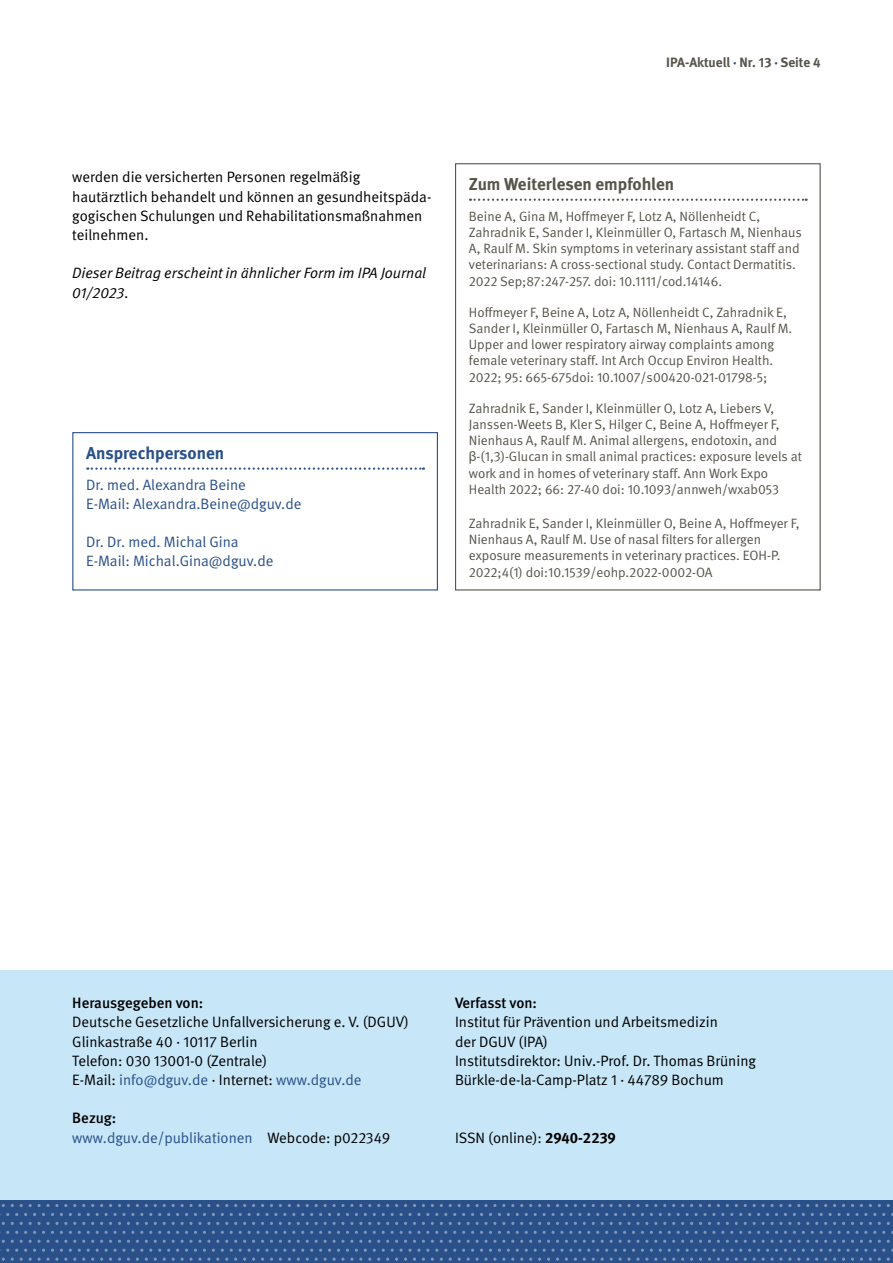
<style>
.page{position:relative;width:893px;height:1263px;background:#fff}
.page>*{position:absolute;margin:0;border:0;box-sizing:border-box;transform-origin:0 0}
.H3_KastenTitel_Grau{font:700 17.25px "DGUV Meta";color:#57544b}
.H3_KastenTitel_Blau{font:700 17.25px "DGUV Meta";color:#2a5089}
.P_Text_ohne_Abstand{font:15px/19.2px "DGUV Meta";color:#000}
.P_Text{font:15px/19.2px "DGUV Meta";color:#000}
.P_Text_ohne_Abstand-2{font:15px "DGUV Meta";color:#2a5089}
.P_Autorennamen{font:15px "DGUV Meta";color:#2a5089}
.P_Text-2{font:italic 15px/19.2px "DGUV Meta";color:#000}
.P_Autorennamen_Abstand{font:15px "DGUV Meta";color:#2a5089}
.Impressum_P_Impressum_2{font:500 15px "DGUV Meta";letter-spacing:-.005em;color:#000}
.Impressum_H2_Impressum{font:500 15px "DGUV Meta";color:#000}
.P_Literatur{font:13.5px/16.2px "DGUV Meta";color:#57544b}
.t1{font:700 13.5px "DGUV Meta";color:#57544b}
.s1{color:#2a5089}
.s2{font-family:"Arial"}
.s3{color:#000}
.s4{font-weight:700}
</style>
<div class="page">
<div style="left:0;top:970px;width:893px;height:245px;background:#c7e6f8"></div>
<div style="left:0;top:1200px;width:893px;height:63px;background:#2a5089"></div>
<svg style="left:677px;top:1213px;width:38px;height:3px"></svg>
<svg style="left:534px;top:1213px;width:38px;height:3px"></svg>
<svg style="left:391px;top:1213px;width:38px;height:3px"></svg>
<svg style="left:248px;top:1213px;width:38px;height:3px"></svg>
<svg style="left:105px;top:1213px;width:38px;height:3px"></svg>
<svg style="left:677px;top:1231px;width:38px;height:3px"></svg>
<svg style="left:534px;top:1231px;width:38px;height:3px"></svg>
<svg style="left:391px;top:1231px;width:38px;height:3px"></svg>
<svg style="left:248px;top:1231px;width:38px;height:3px"></svg>
<svg style="left:105px;top:1231px;width:38px;height:3px"></svg>
<svg style="left:610px;top:1204px;width:38px;height:3px"></svg>
<svg style="left:458px;top:1204px;width:47px;height:3px"></svg>
<svg style="left:315px;top:1204px;width:38px;height:3px"></svg>
<svg style="left:172px;top:1204px;width:38px;height:3px"></svg>
<svg style="left:29px;top:1204px;width:38px;height:3px"></svg>
<svg style="left:610px;top:1222px;width:38px;height:3px"></svg>
<svg style="left:458px;top:1222px;width:47px;height:3px"></svg>
<svg style="left:315px;top:1222px;width:38px;height:3px"></svg>
<svg style="left:172px;top:1222px;width:38px;height:3px"></svg>
<svg style="left:29px;top:1222px;width:38px;height:3px"></svg>
<svg style="left:529px;top:1240px;width:186px;height:21px"></svg>
<svg style="left:359px;top:1240px;width:169px;height:21px"></svg>
<svg style="left:172px;top:1240px;width:186px;height:21px"></svg>
<svg style="left:0;top:1240px;width:170px;height:21px"></svg>
<svg style="left:820px;top:1213px;width:38px;height:3px"></svg>
<svg style="left:820px;top:1231px;width:38px;height:3px"></svg>
<svg style="left:753px;top:1204px;width:38px;height:3px"></svg>
<svg style="left:753px;top:1222px;width:38px;height:3px"></svg>
<svg style="left:887px;top:1240px;width:6px;height:21px"></svg>
<svg style="left:717px;top:1240px;width:168px;height:21px"></svg>
<svg style="left:470px;top:199px;width:333px;height:2px"></svg>
<div style="left:455px;top:163px;width:366px;height:427px;border:1px solid #57544b"></div>
<svg style="left:87px;top:467px;width:334px;height:3px"></svg>
<div style="left:72px;top:432px;width:366px;height:158px;border:1px solid #2a5089"></div>
<p class="t1" style="left:666px;top:54px;width:156px">IPA-Aktuell <span class="s1">·</span> Nr. 13 <span class="s1">·</span> Seite 4</p>
<p class="P_Text" style="left:72px;top:168px;width:361px">werden die versicherten Personen regelmäßig hautärztlich behandelt und können an gesundheitspäda&shy;gogischen Schulungen und Rehabilitationsmaßnahmen teilnehmen.</p>
<p class="P_Text-2" style="left:72px;top:264px;width:355px">Dieser Beitrag erscheint in ähnlicher Form im IPA Journal<br>01/2023.</p>
<h3 class="H3_KastenTitel_Blau" style="left:86px;top:443px;width:140px">Ansprechpersonen</h3>
<p class="P_Autorennamen" style="left:86px;top:476px;width:161px">Dr. med. Alexandra Beine</p>
<p class="P_Autorennamen_Abstand" style="left:86px;top:495px;width:217px">E-Mail: Alexandra.Beine@dguv.de</p>
<p class="P_Autorennamen" style="left:86px;top:533px;width:154px">Dr. Dr. med. Michal Gina</p>
<p class="P_Autorennamen" style="left:86px;top:553px;width:189px">E-Mail: Michal.Gina@dguv.de</p>
<h3 class="H3_KastenTitel_Grau" style="left:469px;top:174px;width:207px">Zum Weiterlesen empfohlen</h3>
<p class="P_Literatur" style="left:469px;top:208px;width:334px">Beine A, Gina M, Hoffmeyer F, Lotz A, Nöllenheidt C, Zahradnik E, Sander I, Kleinmüller O, Fartasch M, Nienhaus A, Raulf M. Skin symptoms in veterinary assistant staff and veterinarians: A cross-sectional study. Contact Dermatitis.<br>2022 Sep;87:247-257. doi: 10.1111/cod.14146.</p>
<p class="P_Literatur" style="left:469px;top:304px;width:325px">Hoffmeyer F, Beine A, Lotz A, Nöllenheidt C, Zahradnik E, Sander I, Kleinmüller O, Fartasch M, Nienhaus A, Raulf M.<br>Upper and lower respiratory airway complaints among female veterinary staff. Int Arch Occup Environ Health.<br>2022; 95: 665-675doi: 10.1007/s00420-021-01798-5;</p>
<p class="P_Literatur" style="left:469px;top:400px;width:334px">Zahradnik E, Sander I, Kleinmüller O, Lotz A, Liebers V, Janssen-Weets B, Kler S, Hilger C, Beine A, Hoffmeyer F, Nienhaus A, Raulf M. Animal allergens, endotoxin, and <span class="s2">β</span>-(1,3)-Glucan in small animal practices: exposure levels at work and in homes of veterinary staff. Ann Work Expo Health 2022; 66: 27-40 doi: 10.1093/annweh/wxab053</p>
<p class="P_Literatur" style="left:469px;top:516px;width:332px">Zahradnik E, Sander I, Kleinmüller O, Beine A, Hoffmeyer F, Nienhaus A, Raulf M. Use of nasal filters for allergen exposure measurements in veterinary practices. EOH-P.<br>2022;4(1) doi:10.1539/eohp.2022-0002-OA</p>
<h3 class="Impressum_H2_Impressum" style="left:72px;top:994px;width:133px">Herausgegeben von:</h3>
<p class="P_Text_ohne_Abstand" style="left:72px;top:1013px;width:338px">Deutsche Gesetzliche Unfallversicherung e. V. (DGUV)<br>Glinkastraße 40 · 10117 Berlin</p>
<p class="P_Text_ohne_Abstand" style="left:72px;top:1051px;width:197px">Telefon: 030 13001-0 (Zentrale)</p>
<p class="P_Text_ohne_Abstand-2" style="left:72px;top:1071px;width:291px"><span class="s3">E-Mail:</span> info@dguv.de <span class="s3">· Internet:</span> www.dguv.de</p>
<p class="Impressum_P_Impressum_2" style="left:72px;top:1109px;width:46px">Bezug:</p>
<p class="P_Text_ohne_Abstand-2" style="left:72px;top:1129px;width:320px">www.dguv.de/publikationen <span class="s3">Webcode: p022349</span></p>
<p class="Impressum_P_Impressum_2" style="left:455px;top:994px;width:84px">Verfasst von:</p>
<p class="P_Text_ohne_Abstand" style="left:455px;top:1013px;width:264px">Institut für Prävention und Arbeitsmedizin</p>
<p class="P_Text_ohne_Abstand" style="left:455px;top:1032px;width:95px">der DGUV (IPA)</p>
<p class="P_Text_ohne_Abstand" style="left:455px;top:1051px;width:303px">Institutsdirektor: Univ.-Prof. Dr. Thomas Brüning</p>
<p class="P_Text_ohne_Abstand" style="left:455px;top:1070px;width:270px">Bürkle-de-la-Camp-Platz 1 · 44789 Bochum</p>
<p class="P_Text_ohne_Abstand" style="left:455px;top:1128px;width:162px">ISSN (online): <span class="s4">2940-2239</span></p>
</div>
